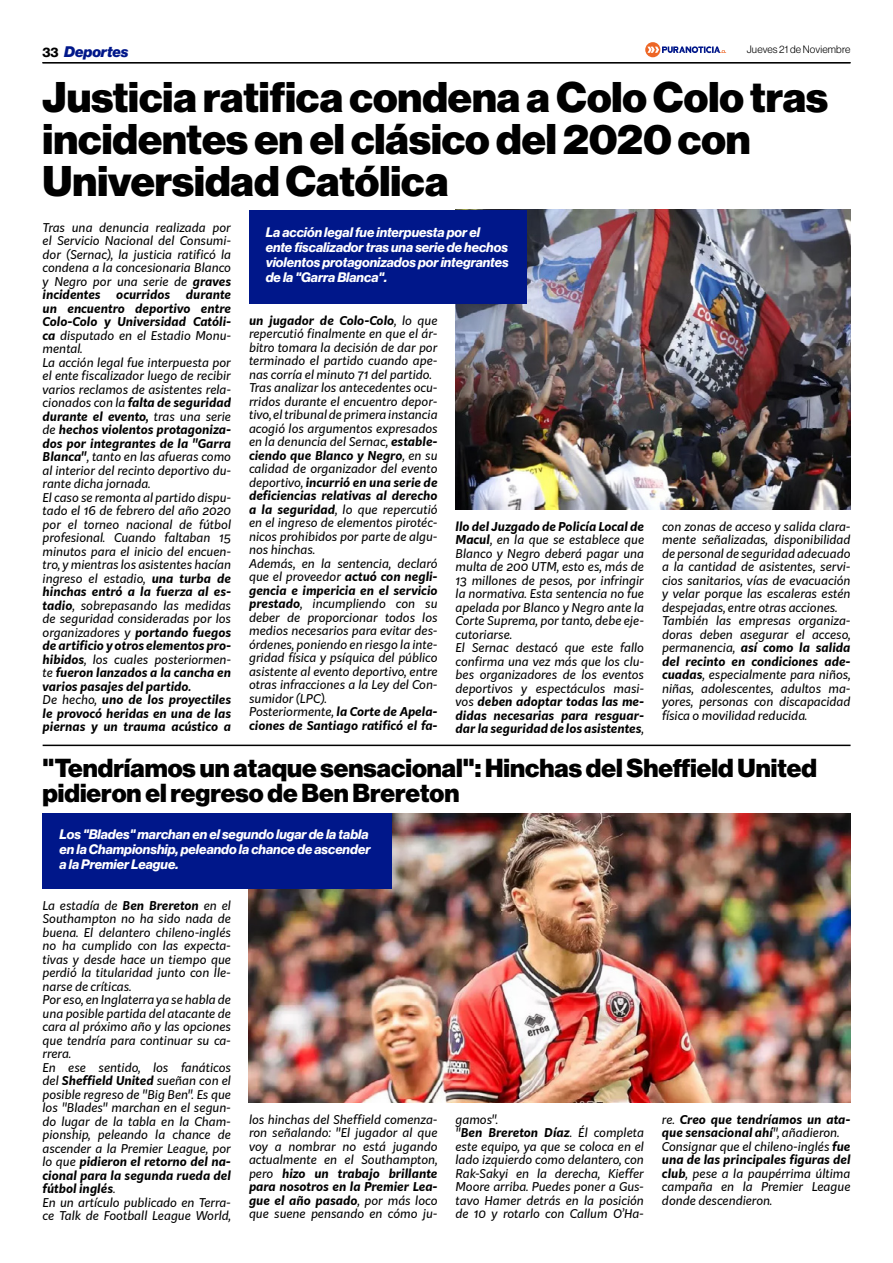
<style>
.page{position:relative;width:893px;height:1263px;background:#fff}
.page>*{position:absolute;margin:0;border:0;box-sizing:border-box;transform-origin:0 0}
.t1{font:900 42px/42px "Neue Haas Display";color:#000}
.t2{font:900 25.5px/25.5px "Neue Haas Display";color:#000}
.t3{font:italic 900 15px "Neue Haas Display";color:#00178a}
.t4{font:italic 700 13.5px/15px "Neue Haas Display";color:#fff}
.t5{font:13.5px "N Haas Grotesk DS Pro 75 Bd";color:#000}
.t6{font:italic 12px/13.5px "Kit Sans";color:#000}
.t7{font:italic 700 12px "Kit Sans";color:#000}
.t8{font:10.5px "N Haas Grotesk DS Pro 45 Lt";letter-spacing:.02em;color:#000}
.s1{font-weight:700}
</style>
<div class="page">
<hr style="left:43px;top:62px;width:807px;height:1px;background:#000">
<svg style="left:645px;top:42px;width:81px;height:15px"></svg>
<img style="left:455px;top:210px;width:395px;height:299px">
<hr style="left:43px;top:745px;width:808px;height:1px;background:#000">
<div style="left:249px;top:210px;width:277px;height:93px;background:#00178a"></div>
<img style="left:249px;top:813px;width:601px;height:289px">
<div style="left:43px;top:813px;width:349px;height:75px;background:#00178a"></div>
<p class="t3" style="left:64px;top:43px;width:66px">Deportes</p>
<p class="t8" style="left:747px;top:43px;width:105px">Jueves 21 de Noviembre</p>
<p class="t5" style="left:43px;top:45px;width:18px">33</p>
<h1 class="t1" style="left:43px;top:77px;width:787px">Justicia ratifica condena a Colo Colo tras incidentes en el clásico del 2020 con<br>Universidad Católica</h1>
<p class="t4" style="left:266px;top:225px;width:245px">La acción legal fue interpuesta por el ente fiscalizador tras una serie de hechos violentos protagonizados por integrantes de la "Garra Blanca".</p>
<p class="t6" style="left:43px;top:220px;width:190px;text-align:justify">Tras una denuncia realizada por el Servicio Nacional del Consumi&shy;dor (Sernac), la justicia ratificó la condena a la concesionaria Blanco y Negro por una serie de <span class="s1">graves incidentes</span></p>
<p class="t7" style="left:116px;top:285px;width:55px">ocurridos</p>
<p class="t6" style="left:43px;top:287px;width:190px;text-indent:143px"><span class="s1">durante un encuentro deportivo entre<br>Colo-Colo y Universidad Católi&shy;ca</span> disputado en el Estadio Monu&shy;mental.<br>La acción legal fue interpuesta por el ente fiscalizador luego de recibir varios reclamos de asistentes rela&shy;cionados con la <span class="s1">falta de seguridad durante el evento,</span> tras una serie de <span class="s1">hechos violentos protagoniza&shy;dos por integrantes de la "Garra<br>Blanca"</span>, tanto en las afueras como al interior del recinto deportivo du&shy;rante dicha jornada.<br>El caso se remonta al partido dispu&shy;tado el 16 de febrero del año 2020 por el torneo nacional de fútbol profesional. Cuando faltaban 15 minutos para el inicio del encuen&shy;tro, y mientras los asistentes hacían ingreso el estadio, <span class="s1">una turba de hinchas entró a la fuerza al es&shy;tadio</span>, sobrepasando las medidas de seguridad consideradas por los organizadores y <span class="s1">portando fuegos de artificio y otros elementos pro&shy;hibidos</span>, los cuales posteriormen&shy;te <span class="s1">fueron lanzados a la cancha en varios pasajes del partido.<br></span>De hecho, <span class="s1">uno de los proyectiles le provocó heridas en una de las piernas y un trauma acústico a</span></p>
<p class="t6" style="left:249px;top:313px;width:190px"><span class="s1">un jugador de Colo-Colo</span>, lo que repercutió finalmente en que el ár&shy;bitro tomara la decisión de dar por terminado el partido cuando ape&shy;nas corría el minuto 71 del partido.<br>Tras analizar los antecedentes ocu&shy;rridos durante el encuentro depor&shy;tivo, el tribunal de primera instancia acogió los argumentos expresados en la denuncia del Sernac, <span class="s1">estable&shy;ciendo que Blanco y Negro</span>, en su calidad de organizador del evento deportivo, <span class="s1">incurrió en una serie de deficiencias relativas al derecho a la seguridad</span>, lo que repercutió en el ingreso de elementos pirotéc&shy;nicos prohibidos por parte de algu&shy;nos hinchas.<br>Además, en la sentencia, declaró que el proveedor <span class="s1">actuó con negli&shy;gencia e impericia en el servicio prestado</span>, incumpliendo con su deber de proporcionar todos los medios necesarios para evitar des&shy;órdenes, poniendo en riesgo la inte&shy;gridad física y psíquica del público asistente al evento deportivo, entre otras infracciones a la Ley del Con&shy;sumidor (LPC).<br>Posteriormente, <span class="s1">la Corte de Apela&shy;ciones de Santiago ratificó el fa-</span></p>
<p class="t6" style="left:456px;top:519px;width:190px"><span class="s1">llo del Juzgado de Policía Local de<br>Macul</span>, en la que se establece que<br>Blanco y Negro deberá pagar una multa de 200 UTM, esto es, más de<br>13 millones de pesos, por infringir la normativa. Esta sentencia no fue apelada por Blanco y Negro ante la<br>Corte Suprema, por tanto, debe eje&shy;cutoriarse.<br>El Sernac destacó que este fallo confirma una vez más que los clu&shy;bes organizadores de los eventos deportivos y espectáculos masi&shy;vos <span class="s1">deben adoptar todas las me&shy;didas necesarias para resguar&shy;dar la seguridad de los asistentes</span>,</p>
<p class="t6" style="left:662px;top:519px;width:190px">con zonas de acceso y salida clara&shy;mente señalizadas, disponibilidad de personal de seguridad adecuado a la cantidad de asistentes, servi&shy;cios sanitarios, vías de evacuación y velar porque las escaleras estén despejadas, entre otras acciones.<br>También las empresas organiza&shy;doras deben asegurar el acceso, permanencia, <span class="s1">así como la salida del recinto en condiciones ade&shy;cuadas</span>, especialmente para niños, niñas, adolescentes, adultos ma&shy;yores, personas con discapacidad física o movilidad reducida.</p>
<h2 class="t2" style="left:43px;top:755px;width:776px">"Tendríamos un ataque sensacional": Hinchas del Sheffield United pidieron el regreso de Ben Brereton</h2>
<p class="t4" style="left:60px;top:827px;width:312px">Los "Blades" marchan en el segundo lugar de la tabla en la Championship, peleando la chance de ascender a la Premier League.</p>
<p class="t6" style="left:43px;top:898px;width:190px">La estadía de <span class="s1">Ben Brereton</span> en el<br>Southampton no ha sido nada de buena. El delantero chileno-inglés no ha cumplido con las expecta&shy;tivas y desde hace un tiempo que perdió la titularidad junto con lle&shy;narse de críticas.<br>Por eso, en Inglaterra ya se habla de una posible partida del atacante de cara al próximo año y las opciones que tendría para continuar su ca&shy;rrera.<br>En ese sentido, los fanáticos del <span class="s1">Sheffield United</span> sueñan con el posible regreso de "Big Ben". Es que los "Blades" marchan en el segun&shy;do lugar de la tabla en la Cham&shy;pionship, peleando la chance de ascender a la Premier League, por lo que <span class="s1">pidieron el retorno del na&shy;cional para la segunda rueda del fútbol inglés</span>.<br>En un artículo publicado en Terra&shy;ce Talk de Football League World,</p>
<p class="t6" style="left:249px;top:1112px;width:190px;text-align:justify">los hinchas del Sheffield comenza&shy;ron señalando: "El jugador al que voy a nombrar no está jugando actualmente en el Southampton, pero <span class="s1">hizo un trabajo brillante para nosotros en la Premier Lea&shy;gue el año pasado</span>, por más loco que suene pensando en cómo ju-</p>
<p class="t6" style="left:455px;top:1112px;width:190px">gamos".<br>"<span class="s1">Ben Brereton Díaz</span>. Él completa este equipo, ya que se coloca en el lado izquierdo como delantero, con<br>Rak-Sakyi en la derecha, Kieffer<br>Moore arriba. Puedes poner a Gus&shy;tavo Hamer detrás en la posición de 10 y rotarlo con Callum O’Ha-</p>
<p class="t6" style="left:662px;top:1112px;width:190px">re. <span class="s1">Creo que tendríamos un ata&shy;que sensacional ahí</span>", añadieron.<br>Consignar que el chileno-inglés <span class="s1">fue una de las principales figuras del club</span>, pese a la paupérrima última campaña en la Premier League donde descendieron.</p>
</div>
